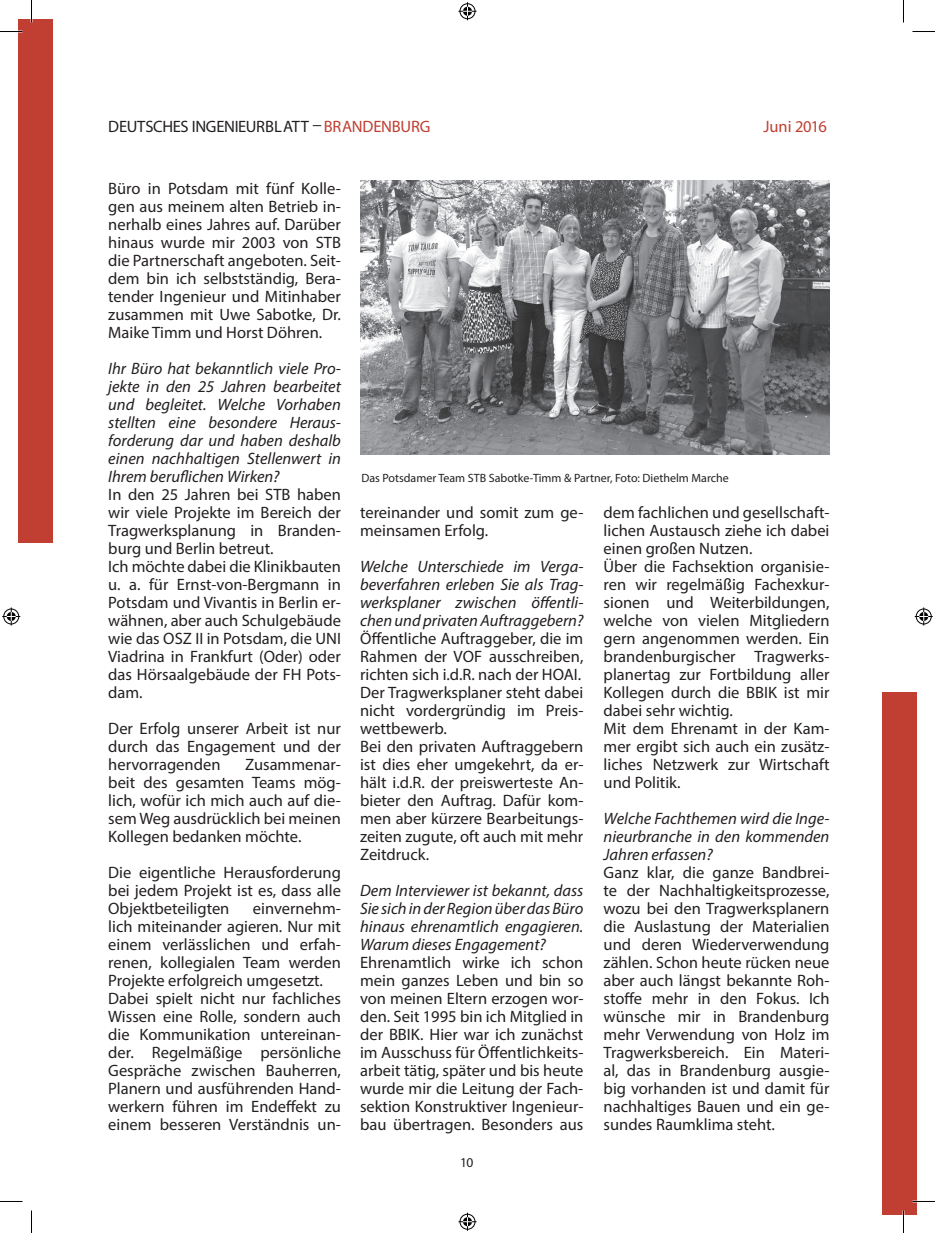
<style>
.page{position:relative;width:935px;height:1233px;background:#fff}
.page>*{position:absolute;margin:0;border:0;box-sizing:border-box;transform-origin:0 0}
.t1{font:16.5px/18px "Myriad Pro";color:#231f20;text-align:justify}
.t2{font:italic 16.5px/18px "Myriad Pro";color:#231f20;text-align:justify}
.t3{font:16.5px "Myriad Pro";letter-spacing:-.01em;color:#c03f32}
.t4{font:13.5px "Myriad Pro";color:#231f20}
.t5{font:12px "Myriad Pro";color:#231f20}
.s1{color:#c03f32}
</style>
<div class="page">
<div style="left:19px;top:20px;width:34px;height:523px;background:#c03f32"></div>
<div style="left:882px;top:692px;width:34px;height:522px;background:#c03f32"></div>
<img style="left:360px;top:180px;width:469px;height:275px">
<hr style="left:912px;top:1200px;width:23px;height:2px;background:#fff">
<hr style="left:902px;top:1210px;width:2px;height:22px;background:#fff">
<svg style="left:0;top:31px;width:22px;height:1px"></svg>
<svg style="left:912px;top:31px;width:23px;height:1px"></svg>
<svg style="left:0;top:1201px;width:22px;height:1px"></svg>
<svg style="left:912px;top:1201px;width:23px;height:1px"></svg>
<svg style="left:31px;top:0;width:1px;height:23px"></svg>
<svg style="left:31px;top:1210px;width:1px;height:22px"></svg>
<svg style="left:903px;top:0;width:1px;height:23px"></svg>
<svg style="left:903px;top:1210px;width:1px;height:22px"></svg>
<svg style="left:458px;top:2px;width:18px;height:18px"></svg>
<svg style="left:458px;top:1212px;width:18px;height:18px"></svg>
<svg style="left:2px;top:607px;width:18px;height:18px"></svg>
<svg style="left:914px;top:607px;width:18px;height:18px"></svg>
<p class="t1" style="left:108px;top:117px;width:323px">DEUTSCHES INGENIEURBLATT <span class="s1">BRANDENBURG</span></p>
<p class="t3" style="left:763px;top:116px;width:65px">Juni 2016</p>
<p class="t1" style="left:108px;top:179px;width:234px">Büro in Potsdam mit fünf Kolle&shy;gen aus meinem alten Betrieb in&shy;nerhalb eines Jahres auf. Darüber hinaus wurde mir 2003 von STB die Partnerschaft angeboten. Seit&shy;dem bin ich selbstständig, Bera&shy;tender Ingenieur und Mitinhaber zusammen mit Uwe Sabotke, Dr.<br>Maike Timm und Horst Döhren.</p>
<p class="t2" style="left:108px;top:359px;width:234px">Ihr Büro hat bekanntlich viele Pro&shy;jekte in den 25 Jahren bearbeitet und begleitet. Welche Vorhaben stellten eine besondere Heraus&shy;forderung dar und haben deshalb einen nachhaltigen Stellenwert in Ihrem beruflichen Wirken?</p>
<p class="t1" style="left:108px;top:485px;width:234px;text-align:left">In den 25 Jahren bei STB haben wir viele Projekte im Bereich der<br>Tragwerksplanung in Branden&shy;burg und Berlin betreut.<br>Ich möchte dabei die Klinikbauten u. a. für Ernst-von-Bergmann in<br>Potsdam und Vivantis in Berlin er&shy;wähnen, aber auch Schulgebäude wie das OSZ II in Potsdam, die UNI<br>Viadrina in Frankfurt (Oder) oder das Hörsaalgebäude der FH Pots&shy;dam.</p>
<p class="t1" style="left:108px;top:719px;width:234px">Der Erfolg unserer Arbeit ist nur durch das Engagement und der hervorragenden</p>
<p class="t1" style="left:108px;top:755px;width:234px;text-indent:137px">Zusammenar&shy;beit des gesamten Teams mög&shy;lich, wofür ich mich auch auf die&shy;sem Weg ausdrücklich bei meinen Kollegen bedanken möchte.</p>
<p class="t1" style="left:108px;top:863px;width:234px">Die eigentliche Herausforderung bei jedem Projekt ist es, dass alle Objektbeteiligten</p>
<p class="t1" style="left:108px;top:899px;width:234px;text-align:left;text-indent:145px">einvernehm&shy;lich miteinander agieren. Nur mit einem verlässlichen und erfah&shy;renen, kollegialen Team werden<br>Projekte erfolgreich umgesetzt.<br>Dabei spielt nicht nur fachliches<br>Wissen eine Rolle, sondern auch die Kommunikation untereinan&shy;der. Regelmäßige persönliche<br>Gespräche zwischen Bauherren,<br>Planern und ausführenden Hand&shy;werkern führen im Endeffekt zu einem besseren Verständnis un-</p>
<p class="t5" style="left:361px;top:470px;width:369px">Das Potsdamer Team STB Sabotke-Timm &amp; Partner, Foto: Diethelm Marche</p>
<p class="t1" style="left:360px;top:503px;width:225px">tereinander und somit zum ge&shy;meinsamen Erfolg.</p>
<p class="t2" style="left:360px;top:557px;width:225px">Welche Unterschiede im Verga&shy;beverfahren erleben Sie als Trag&shy;werksplaner zwischen öffentli&shy;chen und privaten Auftraggebern?</p>
<p class="t1" style="left:360px;top:629px;width:225px;text-align:left">Öffentliche Auftraggeber, die im<br>Rahmen der VOF ausschreiben, richten sich i.d.R. nach der HOAI.<br>Der Tragwerksplaner steht dabei nicht vordergründig im Preis&shy;wettbewerb.<br>Bei den privaten Auftraggebern ist dies eher umgekehrt, da er&shy;hält i.d.R. der preiswerteste An&shy;bieter den Auftrag. Dafür kom&shy;men aber kürzere Bearbeitungs&shy;zeiten zugute, oft auch mit mehr<br>Zeitdruck.</p>
<p class="t2" style="left:360px;top:881px;width:225px">Dem Interviewer ist bekannt, dass Sie sich in der Region über das Büro hinaus ehrenamtlich engagieren.<br>Warum dieses Engagement?</p>
<p class="t1" style="left:360px;top:953px;width:225px">Ehrenamtlich wirke ich schon mein ganzes Leben und bin so von meinen Eltern erzogen wor&shy;den. Seit 1995 bin ich Mitglied in der BBIK. Hier war ich zunächst im Ausschuss für Öffentlichkeits&shy;arbeit tätig, später und bis heute wurde mir die Leitung der Fach&shy;sektion Konstruktiver Ingenieur&shy;bau übertragen. Besonders aus</p>
<p class="t4" style="left:460px;top:1153px;width:15px">10</p>
<p class="t1" style="left:603px;top:503px;width:227px;text-align:left">dem fachlichen und gesellschaft&shy;lichen Austausch ziehe ich dabei einen großen Nutzen.<br>Über die Fachsektion organisie&shy;ren wir regelmäßig Fachexkur&shy;sionen und Weiterbildungen, welche von vielen Mitgliedern gern angenommen werden. Ein brandenburgischer Tragwerks&shy;planertag zur Fortbildung aller<br>Kollegen durch die BBIK ist mir dabei sehr wichtig.<br>Mit dem Ehrenamt in der Kam&shy;mer ergibt sich auch ein zusätz&shy;liches Netzwerk zur Wirtschaft und Politik.</p>
<p class="t2" style="left:603px;top:809px;width:227px">Welche Fachthemen wird die Inge&shy;nieurbranche in den kommenden Jahren erfassen?</p>
<p class="t1" style="left:603px;top:863px;width:227px">Ganz klar, die ganze Bandbrei&shy;te der Nachhaltigkeitsprozesse, wozu bei den Tragwerksplanern die Auslastung der Materialien und deren Wiederverwendung zählen. Schon heute rücken neue aber auch längst bekannte Roh&shy;stoffe mehr in den Fokus. Ich wünsche mir in Brandenburg mehr Verwendung von Holz im Tragwerksbereich. Ein Materi&shy;al, das in Brandenburg ausgie&shy;big vorhanden ist und damit für nachhaltiges Bauen und ein ge&shy;sundes Raumklima steht.</p>
</div>
